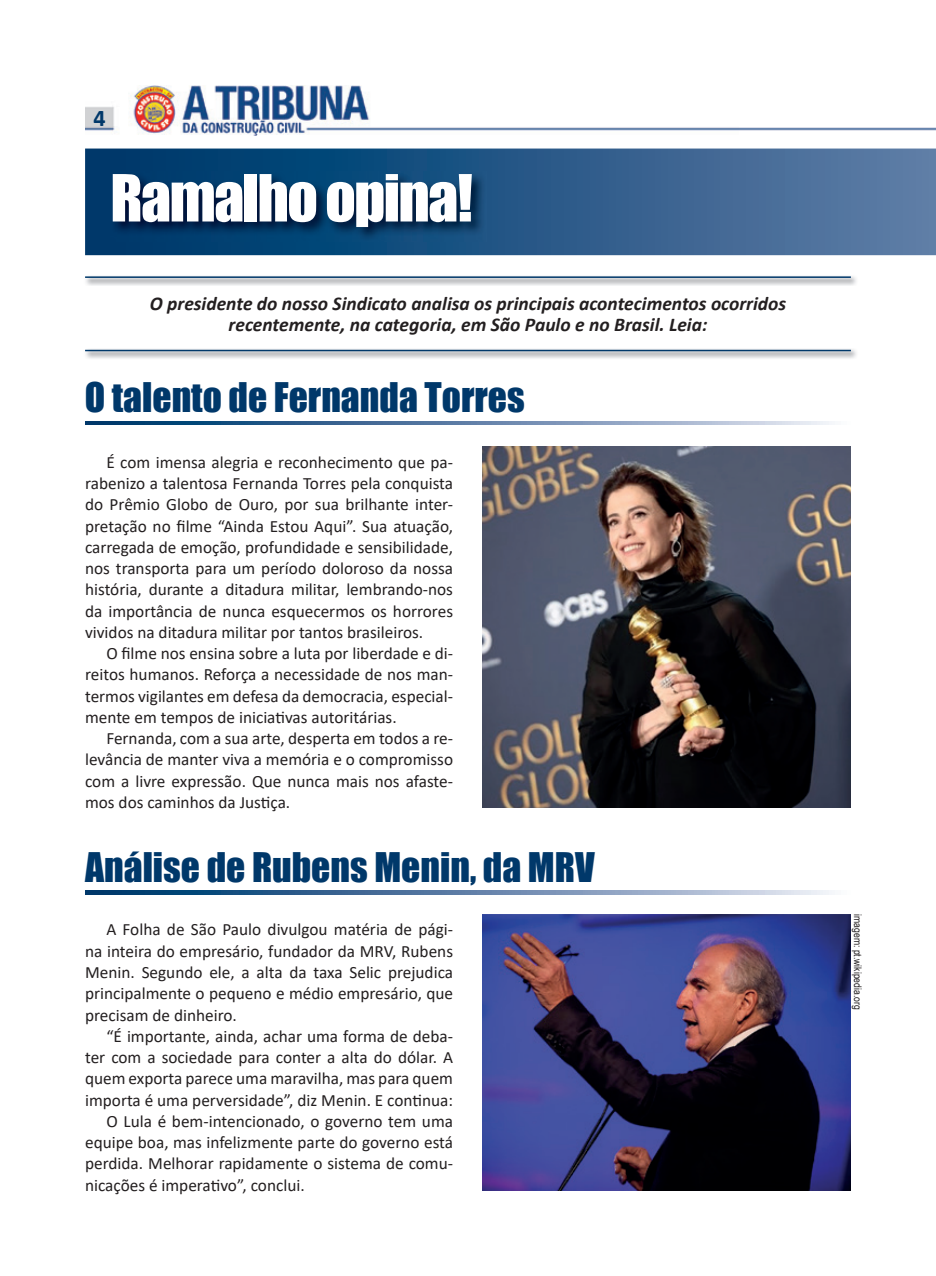
<style>
.page{position:relative;width:936px;height:1276px;background:#fff}
.page>*{position:absolute;margin:0;border:0;box-sizing:border-box;transform-origin:0 0}
.t1{font:60px "Impact";letter-spacing:-.03em;color:#fff}
.t2{font:37.5px "Impact";color:#00386a}
.t3{font:700 24px "Calibri";color:#00386a}
.t4{font:italic 700 19.5px/21px "Calibri";color:#231f20;text-align:center}
.t5{font:17.25px/21.3px "Calibri";color:#231f20;text-align:justify}
.t6{font:10.5px "Arial Narrow";color:#231f20}
</style>
<div class="page">
<img style="left:86px;top:85px;width:653px;height:50px">
<img style="left:739px;top:127px;width:196px;height:4px">
<svg style="left:85px;top:148px;width:850px;height:107px"></svg>
<svg style="left:85px;top:421px;width:747px;height:3px"></svg>
<svg style="left:85px;top:891px;width:747px;height:3px"></svg>
<img style="left:110px;top:172px;width:376px;height:69px">
<img style="left:86px;top:276px;width:770px;height:10px">
<hr style="left:85px;top:276px;width:765px;height:2px;background:#00386a">
<img style="left:85px;top:349px;width:771px;height:10px">
<hr style="left:85px;top:350px;width:765px;height:1px;background:#00386a">
<img style="left:483px;top:446px;width:367px;height:362px">
<img style="left:483px;top:914px;width:367px;height:276px">
<h3 class="t3" style="left:94px;top:101px;width:14px">4</h3>
<h1 class="t1" style="left:110px;top:151px;width:364px">Ramalho opina!</h1>
<p class="t4" style="left:150px;top:292px;width:638px">O presidente do nosso Sindicato analisa os principais acontecimentos ocorridos recentemente, na categoria, em São Paulo e no Brasil. Leia:</p>
<h2 class="t2" style="left:85px;top:368px;width:441px">O talento de Fernanda Torres</h2>
<p class="t5" style="left:85px;top:451px;width:369px;text-indent:21px">É com imensa alegria e reconhecimento que pa&shy;rabenizo a talentosa Fernanda Torres pela conquista do Prêmio Globo de Ouro, por sua brilhante inter&shy;pretação no filme “Ainda Estou Aqui”. Sua atuação, carregada de emoção, profundidade e sensibilidade, nos transporta para um período doloroso da nossa história, durante a ditadura militar, lembrando-nos da importância de nunca esquecermos os horrores vividos na ditadura militar por tantos brasileiros.</p>
<p class="t5" style="left:85px;top:642px;width:369px;text-indent:21px">O filme nos ensina sobre a luta por liberdade e di&shy;reitos humanos. Reforça a necessidade de nos man&shy;termos vigilantes em defesa da democracia, especial&shy;mente em tempos de iniciativas autoritárias.</p>
<p class="t5" style="left:85px;top:727px;width:369px;text-indent:21px">Fernanda, com a sua arte, desperta em todos a re&shy;levância de manter viva a memória e o compromisso com a livre expressão. Que nunca mais nos afaste&shy;mos dos caminhos da Justiça.</p>
<h2 class="t2" style="left:85px;top:838px;width:511px">Análise de Rubens Menin, da MRV</h2>
<p class="t5" style="left:85px;top:918px;width:369px;text-indent:21px">A Folha de São Paulo divulgou matéria de pági&shy;na inteira do empresário, fundador da MRV, Rubens Menin. Segundo ele, a alta da taxa Selic prejudica principalmente o pequeno e médio empresário, que precisam de dinheiro.</p>
<p class="t5" style="left:106px;top:1025px;width:348px">“É importante, ainda, achar uma forma de deba-</p>
<p class="t5" style="left:85px;top:1046px;width:369px">ter com a sociedade para conter a alta do dólar. A</p>
<p class="t5" style="left:85px;top:1067px;width:369px">quem exporta parece uma maravilha, mas para quem</p>
<p class="t5" style="left:85px;top:1088px;width:369px">importa é uma perversidade”, diz Menin. E continua:</p>
<p class="t5" style="left:106px;top:1110px;width:348px">O Lula é bem-intencionado, o governo tem uma</p>
<p class="t5" style="left:85px;top:1131px;width:369px">equipe boa, mas infelizmente parte do governo está</p>
<p class="t5" style="left:85px;top:1152px;width:369px">perdida. Melhorar rapidamente o sistema de comu-</p>
<p class="t5" style="left:85px;top:1173px;width:221px">nicações é imperativo”, conclui.</p>
<p class="t6" style="left:865px;top:914px;width:97px;rotate:90deg">imagem: pt.wikipedia.org</p>
</div>
